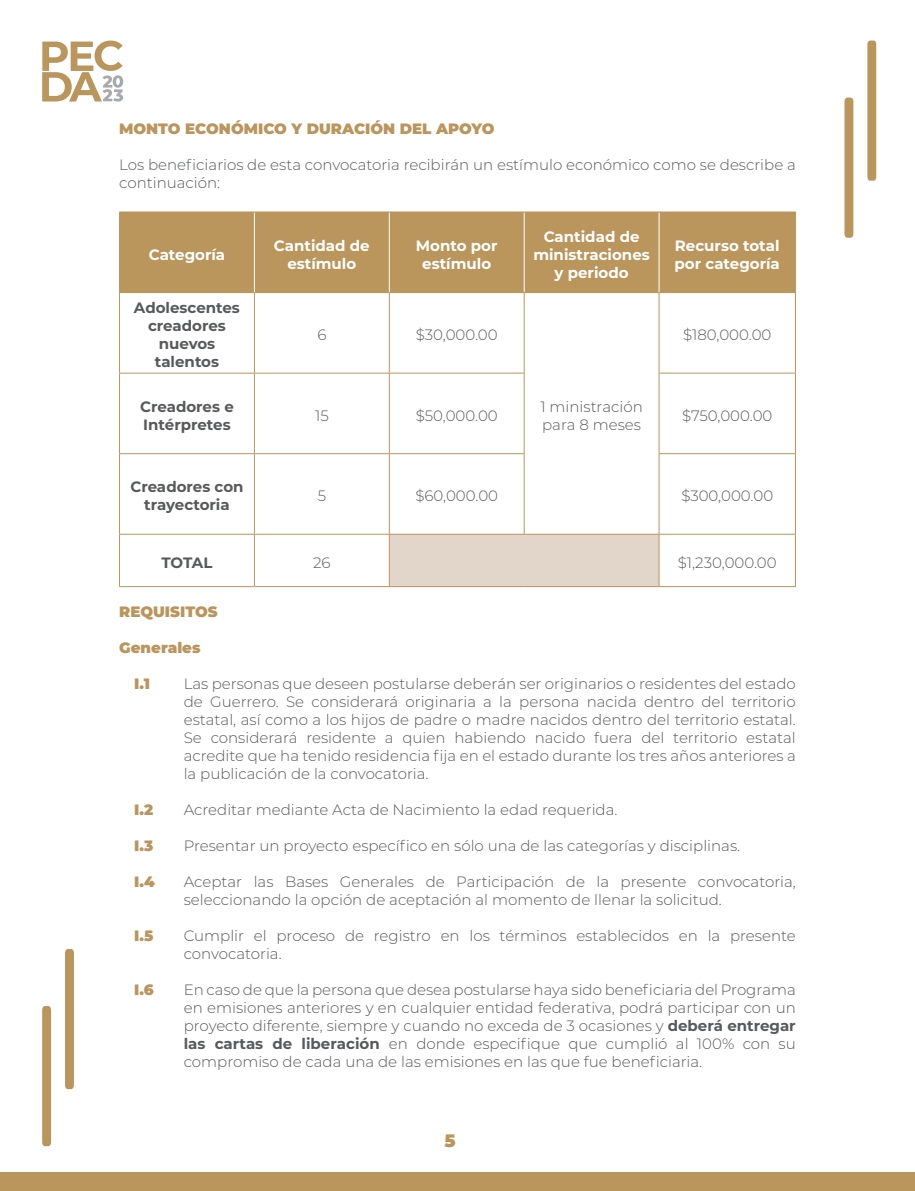
<style>
.page{position:relative;width:915px;height:1191px;background:#fff}
.page>*{position:absolute;margin:0;border:0;box-sizing:border-box;transform-origin:0 0}
.t1{font:900 18px "Montserrat";color:#ba955c}
.t2{font:300 15px/18px "Montserrat";color:#58595b}
.t3{font:700 15px/18px "Montserrat";color:#fff;text-align:center}
.t4{font:700 15px/18px "Montserrat";color:#58595b;text-align:center}
.t5{font:900 15px "Montserrat";color:#ba955c}
.s1{font-weight:700}
</style>
<div class="page">
<svg style="left:42px;top:41px;width:81px;height:61px"></svg>
<div style="left:0;top:1172px;width:914px;height:19px;background:#ba955c"></div>
<svg style="left:867px;top:41px;width:8px;height:140px"></svg>
<svg style="left:844px;top:98px;width:9px;height:140px"></svg>
<svg style="left:65px;top:949px;width:9px;height:140px"></svg>
<svg style="left:42px;top:1006px;width:9px;height:140px"></svg>
<div style="left:120px;top:213px;width:674px;height:79px;background:#ba955c"></div>
<div style="left:389px;top:534px;width:269px;height:52px;background:#e1d6c9"></div>
<hr style="left:254px;top:212px;width:1px;height:80px;background:#fff">
<hr style="left:389px;top:212px;width:1px;height:80px;background:#fff">
<hr style="left:523px;top:212px;width:1px;height:80px;background:#fff">
<hr style="left:658px;top:212px;width:1px;height:80px;background:#fff">
<hr style="left:119px;top:293px;width:1px;height:80px;background:#ba955c">
<hr style="left:254px;top:293px;width:1px;height:80px;background:#ba955c">
<hr style="left:389px;top:293px;width:1px;height:80px;background:#ba955c">
<hr style="left:523px;top:293px;width:1px;height:80px;background:#ba955c">
<hr style="left:658px;top:293px;width:1px;height:80px;background:#ba955c">
<hr style="left:794px;top:293px;width:1px;height:80px;background:#ba955c">
<hr style="left:119px;top:373px;width:135px;height:1px;background:#ba955c">
<hr style="left:119px;top:373px;width:1px;height:80px;background:#ba955c">
<hr style="left:254px;top:373px;width:135px;height:1px;background:#ba955c">
<hr style="left:254px;top:373px;width:1px;height:80px;background:#ba955c">
<hr style="left:389px;top:373px;width:135px;height:1px;background:#ba955c">
<hr style="left:389px;top:373px;width:1px;height:80px;background:#ba955c">
<hr style="left:523px;top:373px;width:1px;height:80px;background:#ba955c">
<hr style="left:658px;top:373px;width:137px;height:1px;background:#ba955c">
<hr style="left:658px;top:373px;width:1px;height:80px;background:#ba955c">
<hr style="left:794px;top:373px;width:1px;height:80px;background:#ba955c">
<hr style="left:119px;top:453px;width:135px;height:1px;background:#ba955c">
<hr style="left:119px;top:454px;width:1px;height:80px;background:#ba955c">
<hr style="left:254px;top:453px;width:135px;height:1px;background:#ba955c">
<hr style="left:254px;top:454px;width:1px;height:80px;background:#ba955c">
<hr style="left:389px;top:453px;width:135px;height:1px;background:#ba955c">
<hr style="left:389px;top:454px;width:1px;height:80px;background:#ba955c">
<hr style="left:523px;top:454px;width:1px;height:80px;background:#ba955c">
<hr style="left:658px;top:453px;width:137px;height:1px;background:#ba955c">
<hr style="left:658px;top:454px;width:1px;height:80px;background:#ba955c">
<hr style="left:794px;top:454px;width:1px;height:80px;background:#ba955c">
<hr style="left:119px;top:534px;width:135px;height:1px;background:#ba955c">
<hr style="left:119px;top:534px;width:1px;height:52px;background:#ba955c">
<hr style="left:254px;top:534px;width:135px;height:1px;background:#ba955c">
<hr style="left:254px;top:534px;width:1px;height:52px;background:#ba955c">
<hr style="left:389px;top:534px;width:135px;height:1px;background:#ba955c">
<hr style="left:389px;top:534px;width:1px;height:52px;background:#ba955c">
<hr style="left:524px;top:534px;width:134px;height:1px;background:#ba955c">
<hr style="left:658px;top:534px;width:137px;height:1px;background:#ba955c">
<hr style="left:658px;top:534px;width:1px;height:52px;background:#ba955c">
<hr style="left:794px;top:534px;width:1px;height:52px;background:#ba955c">
<hr style="left:119px;top:586px;width:135px;height:1px;background:#ba955c">
<hr style="left:254px;top:586px;width:135px;height:1px;background:#ba955c">
<hr style="left:389px;top:586px;width:135px;height:1px;background:#ba955c">
<hr style="left:524px;top:586px;width:134px;height:1px;background:#ba955c">
<hr style="left:658px;top:586px;width:137px;height:1px;background:#ba955c">
<hr style="left:119px;top:212px;width:1px;height:80px;background:#ba955c">
<hr style="left:119px;top:212px;width:135px;height:1px;background:#ba955c">
<hr style="left:254px;top:212px;width:135px;height:1px;background:#ba955c">
<hr style="left:389px;top:212px;width:135px;height:1px;background:#ba955c">
<hr style="left:524px;top:212px;width:134px;height:1px;background:#ba955c">
<hr style="left:658px;top:212px;width:137px;height:1px;background:#ba955c">
<hr style="left:794px;top:212px;width:1px;height:80px;background:#ba955c">
<hr style="left:119px;top:292px;width:135px;height:1px;background:#ba955c">
<hr style="left:254px;top:292px;width:135px;height:1px;background:#ba955c">
<hr style="left:389px;top:292px;width:135px;height:1px;background:#ba955c">
<hr style="left:524px;top:292px;width:134px;height:1px;background:#ba955c">
<hr style="left:658px;top:292px;width:137px;height:1px;background:#ba955c">
<p class="t5" style="left:119px;top:117px;width:376px">MONTO ECONÓMICO Y DURACIÓN DEL APOYO</p>
<p class="t2" style="left:119px;top:155px;width:678px">Los beneficiarios de esta convocatoria recibirán un estímulo económico como se describe a continuación:</p>
<p class="t3" style="left:149px;top:244px;width:78px">Categoría</p>
<p class="t3" style="left:274px;top:235px;width:97px">Cantidad de estímulo</p>
<p class="t3" style="left:416px;top:235px;width:83px">Monto por estímulo</p>
<p class="t3" style="left:533px;top:226px;width:118px">Cantidad de ministraciones y periodo</p>
<p class="t3" style="left:674px;top:235px;width:107px;text-align:left">Recurso total por categoría</p>
<p class="t4" style="left:134px;top:298px;width:107px">Adolescentes creadores nuevos talentos</p>
<p class="t2" style="left:317px;top:325px;width:11px">6</p>
<p class="t2" style="left:415px;top:325px;width:83px">$30,000.00</p>
<p class="t2" style="left:682px;top:325px;width:90px">$180,000.00</p>
<p class="t4" style="left:140px;top:396px;width:95px;text-align:left">Creadores e<br>Intérpretes</p>
<p class="t2" style="left:315px;top:406px;width:15px">15</p>
<p class="t2" style="left:415px;top:406px;width:84px">$50,000.00</p>
<p class="t2" style="left:681px;top:406px;width:92px">$750,000.00</p>
<p class="t2" style="left:540px;top:397px;width:104px">1 ministración para 8 meses</p>
<p class="t4" style="left:130px;top:477px;width:115px">Creadores con trayectoria</p>
<p class="t2" style="left:317px;top:486px;width:10px">5</p>
<p class="t2" style="left:415px;top:486px;width:84px">$60,000.00</p>
<p class="t2" style="left:681px;top:486px;width:93px">$300,000.00</p>
<p class="t4" style="left:161px;top:552px;width:52px">TOTAL</p>
<p class="t2" style="left:313px;top:553px;width:19px">26</p>
<p class="t2" style="left:677px;top:553px;width:100px">$1,230,000.00</p>
<p class="t5" style="left:119px;top:600px;width:100px">REQUISITOS</p>
<p class="t5" style="left:119px;top:636px;width:83px">Generales</p>
<p class="t5" style="left:134px;top:672px;width:17px">I.1</p>
<p class="t2" style="left:184px;top:674px;width:613px;text-align:justify">Las personas que deseen postularse deberán ser originarios o residentes del estado de Guerrero. Se considerará originaria a la persona nacida dentro del territorio estatal, así como a los hijos de padre o madre nacidos dentro del territorio estatal.<br>Se considerará residente a quien habiendo nacido fuera del territorio estatal acredite que ha tenido residencia fija en el estado durante los tres años anteriores a la publicación de la convocatoria.</p>
<p class="t5" style="left:134px;top:798px;width:21px">I.2</p>
<p class="t2" style="left:184px;top:800px;width:435px">Acreditar mediante Acta de Nacimiento la edad requerida.</p>
<p class="t5" style="left:134px;top:834px;width:21px">I.3</p>
<p class="t2" style="left:184px;top:836px;width:557px">Presentar un proyecto específico en sólo una de las categorías y disciplinas.</p>
<p class="t5" style="left:134px;top:870px;width:22px">I.4</p>
<p class="t2" style="left:184px;top:872px;width:613px">Aceptar las Bases Generales de Participación de la presente convocatoria, seleccionando la opción de aceptación al momento de llenar la solicitud.</p>
<p class="t5" style="left:134px;top:924px;width:21px">I.5</p>
<p class="t2" style="left:184px;top:926px;width:613px">Cumplir el proceso de registro en los términos establecidos en la presente convocatoria.</p>
<p class="t5" style="left:134px;top:978px;width:21px">I.6</p>
<p class="t2" style="left:184px;top:980px;width:613px;text-align:justify">En caso de que la persona que desea postularse haya sido beneficiaria del Programa en emisiones anteriores y en cualquier entidad federativa, podrá participar con un proyecto diferente, siempre y cuando no exceda de 3 ocasiones y <span class="s1">deberá entregar las cartas de liberación</span> en donde especifique que cumplió al 100% con su compromiso de cada una de las emisiones en las que fue beneficiaria.</p>
<p class="t1" style="left:444px;top:1127px;width:13px">5</p>
</div>
